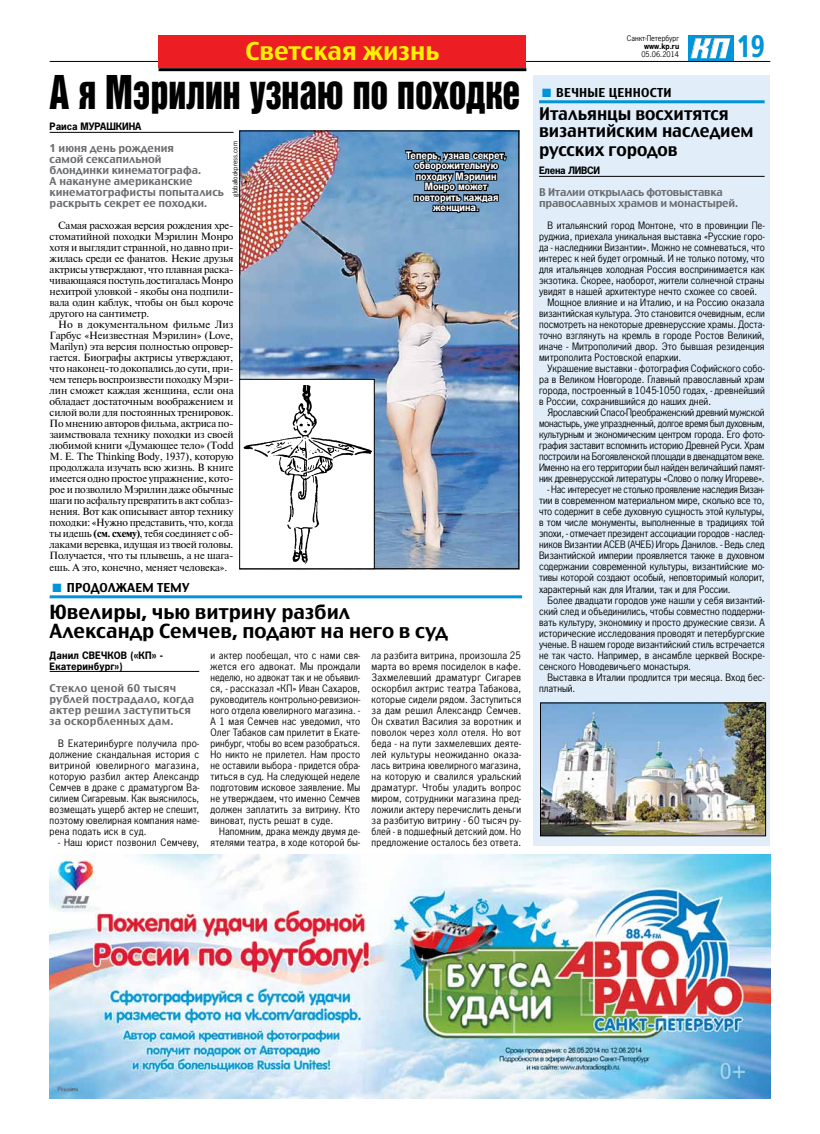
<style>
.page{position:relative;width:820px;height:1134px;background:#fff}
.page>*{position:absolute;margin:0;border:0;box-sizing:border-box;transform-origin:0 0}
.t1{font:47.3px "Bastion Kontrast";color:#000;scale:.84 1}
.t2{font:29px "Rostislav";color:#0095da;scale:.8 1}
.t3{font:24px "Rostislav";color:#fff200}
.t4{font:19px/19px "Rostislav";color:#000}
.t5{font:17px/17px "Rostislav";color:#000;scale:.95 1}
.t6{font:12px "Rostislav";letter-spacing:.02em;color:#000}
.t7{font:10.5px/11px "Paper Gothic";color:#000;text-align:justify}
.t8{font:10.5px/11px "Newton";letter-spacing:-.02em;color:#000;text-align:justify}
.t9{font:10.5px "Paper Gothic";letter-spacing:-.02em;color:#000}
.t10{font:10.5px/11px "Rostislav";color:#6d6e71}
.t11{font:10.5px "Paper Gothic";letter-spacing:-.025em;color:#000}
.t12{font:700 10.5px/10.5px "Paper Gothic";color:#fff;text-align:center}
.t13{font:10.5px/11px "Rostislav";letter-spacing:-.02em;color:#6d6e71}
.t14{font:700 10.5px/11px "Paper Gothic";color:#000}
.t15{font:700 10.5px "Paper Gothic";letter-spacing:-.02em;color:#000}
.t16{font:8px "Paper Gothic";color:#000}
.t17{font:700 8px "Paper Gothic";color:#000}
.t18{font:7px "Paper Gothic";color:#000}
.s1{font-weight:700}
.s2{color:#0095da}
</style>
<div class="page">
<hr style="left:50px;top:61px;width:720px;height:1px;background:#000">
<div style="left:687px;top:35px;width:46px;height:26px;background:#0095da"></div>
<svg style="left:690px;top:38px;width:40px;height:20px"></svg>
<div style="left:158px;top:35px;width:368px;height:33px;background:#ed1d24"></div>
<hr style="left:158px;top:68px;width:368px;height:3px;background:#000">
<img style="left:50px;top:855px;width:720px;height:243px">
<img style="left:241px;top:132px;width:276px;height:435px">
<svg style="left:404px;top:149px;width:104px;height:68px"></svg>
<div style="left:239px;top:379px;width:135px;height:190px;background:#fff"></div>
<img style="left:243px;top:386px;width:129px;height:178px">
<div style="left:239px;top:379px;width:135px;height:190px;border:1px solid #000"></div>
<hr style="left:50px;top:132px;width:183px;height:1px;background:#000">
<hr style="left:50px;top:595px;width:472px;height:3px;background:#0095da">
<hr style="left:50px;top:671px;width:149px;height:1px;background:#000">
<div style="left:533px;top:75px;width:237px;height:770px;background:#e1eef9"></div>
<hr style="left:539px;top:100px;width:225px;height:3px;background:#0095da">
<hr style="left:539px;top:176px;width:225px;height:1px;background:#000">
<img style="left:542px;top:704px;width:221px;height:130px">
<div style="left:540px;top:702px;width:225px;height:134px;border:1px solid #000"></div>
<p class="t16" style="left:626px;top:34px;width:54px">Cанкт-Петербург</p>
<p class="t17" style="left:643px;top:42px;width:37px">www.kp.ru</p>
<h3 class="t3" style="left:245px;top:37px;width:196px">Светская жизнь</h3>
<p class="t16" style="left:641px;top:50px;width:39px">05.06.2014</p>
<h2 class="t2" style="left:736px;top:29px;width:36px">19</h2>
<h1 class="t1" style="left:50px;top:68px;width:561px">А я Мэрилин узнаю по походке</h1>
<p class="t14" style="left:50px;top:121px;width:93px">Раиса МУРАШКИНА</p>
<p class="t10" style="left:50px;top:143px;width:176px">1 июня день рождения<br>самой сексапильной<br>блондинки кинематографа.<br>А накануне американские кинематографисты попытались раскрыть секрет ее походки.</p>
<p class="t8" style="left:50px;top:220px;width:185px;text-indent:9px">Самая расхожая версия рождения хре&shy;стоматийной походки Мэрилин Монро хотя и выглядит странной, но давно при&shy;жилась среди ее фанатов. Некие друзья актрисы утверждают, что плавная раска&shy;чивающаяся поступь достигалась Монро нехитрой уловкой - якобы она подпили&shy;вала один каблук, чтобы он был короче другого на сантиметр.</p>
<p class="t8" style="left:50px;top:319px;width:185px;text-indent:9px">Но в документальном фильме Лиз Гарбус «Неизвестная Мэрилин» (Love, Marilyn) эта версия полностью опровер&shy;гается. Биографы актрисы утверждают, что наконец-то докопались до сути, при&shy;чем теперь воспроизвести походку Мэри&shy;лин сможет каждая женщина, если она обладает достаточным воображением и силой воли для постоянных тренировок.<br>По мнению авторов фильма, актриса по&shy;заимствовала технику походки из своей любимой книги «Думающее тело» (Todd M. E. The Thinking Body, 1937), которую продолжала изучать всю жизнь. В книге имеется одно простое упражнение, кото&shy;рое и позволило Мэрилин даже обычные шаги по асфальту превратить в акт соблаз&shy;нения. Вот как описывает автор технику походки: «Нужно представить, что, когда ты идешь <span class="s1">(см. схему)</span>, тебя соединяет с об&shy;лаками веревка, идущая из твоей головы.<br>Получается, что ты плывешь, а не шага&shy;ешь. А это, конечно, меняет человека».</p>
<p class="t6" style="left:53px;top:581px;width:138px"><span class="s2">■</span> ПРОДОЛЖАЕМ ТЕМУ</p>
<p class="t18" style="left:231px;top:197px;width:57px;rotate:-90deg">globallookpress.com</p>
<p class="t12" style="left:406px;top:150px;width:102px">Теперь, узнав секрет, обворожительную походку Мэрилин<br>Монро может повторить каждая женщина.</p>
<h3 class="t4" style="left:50px;top:602px;width:400px">Ювелиры, чью витрину разбил<br>Александр Семчев, подают на него в суд</h3>
<p class="t14" style="left:50px;top:649px;width:115px">Данил СВЕЧКОВ («КП» -<br>Екатеринбург»)</p>
<p class="t10" style="left:50px;top:682px;width:146px">Стекло ценой 60 тысяч рублей пострадало, когда актер решил заступиться за оскорбленных дам.</p>
<p class="t7" style="left:50px;top:737px;width:151px;text-indent:9px">В Екатеринбурге получила про&shy;должение скандальная история с витриной ювелирного магазина, которую разбил актер Александр Семчев в драке с драматургом Ва&shy;силием Сигаревым. Как выяснилось, возмещать ущерб актер не спешит, поэтому ювелирная компания наме&shy;рена подать иск в суд.</p>
<p class="t7" style="left:58px;top:836px;width:142px">- Наш юрист позвонил Семчеву,</p>
<p class="t7" style="left:210px;top:649px;width:151px">и актер пообещал, что с нами свя&shy;жется его адвокат. Мы прождали неделю, но адвокат так и не объявил&shy;ся, - рассказал «КП» Иван Сахаров, руководитель контрольно-ревизион&shy;ного отдела ювелирного магазина. - А 1 мая Семчев нас уведомил, что Олег Табаков сам прилетит в Екате&shy;ринбург, чтобы во всем разобраться.<br>Но никто не прилетел. Нам просто не оставили выбора - придется обра&shy;титься в суд. На следующей неделе подготовим исковое заявление. Мы не утверждаем, что именно Семчев должен заплатить за витрину. Кто виноват, пусть решат в суде.</p>
<p class="t7" style="left:210px;top:825px;width:151px;text-align:right">Напомним, драка между двумя де&shy;ятелями театра, в ходе которой бы-</p>
<p class="t7" style="left:371px;top:649px;width:151px">ла разбита витрина, произошла 25 марта во время посиделок в кафе.<br>Захмелевший драматург Сигарев оскорбил актрис театра Табакова, которые сидели рядом. Заступиться за дам решил Александр Семчев.<br>Он схватил Василия за воротник и поволок через холл отеля. Но вот беда - на пути захмелевших деяте&shy;лей культуры неожиданно оказа&shy;лась витрина ювелирного магазина, на которую и свалился уральский драматург. Чтобы уладить вопрос миром, сотрудники магазина пред&shy;ложили актеру перечислить деньги за разбитую витрину - 60 тысяч ру&shy;блей - в подшефный детский дом. Но предложение осталось без ответа.</p>
<p class="t6" style="left:542px;top:86px;width:108px"><span class="s2">■</span> Вечные ценност</p>
<p class="t6" style="left:663px;top:86px;width:10px">и</p>
<h3 class="t5" style="left:539px;top:105px;width:227px">Итальянцы восхитятся византийским наследием</h3>
<h3 class="t5" style="left:539px;top:141px;width:147px">русских городов</h3>
<p class="t15" style="left:539px;top:165px;width:63px">Елена ЛИВСИ</p>
<p class="t13" style="left:539px;top:187px;width:200px">В Италии открылась фотовыставка православных храмов и монастырей.</p>
<p class="t7" style="left:547px;top:220px;width:218px">В итальянский город Монтоне, что в провинции Пе-</p>
<p class="t7" style="left:539px;top:231px;width:227px">руджиа, приехала уникальная выставка «Русские горо-</p>
<p class="t7" style="left:539px;top:242px;width:227px">да - наследники Византии». Можно не сомневаться, что</p>
<p class="t7" style="left:539px;top:253px;width:227px">интерес к ней будет огромный. И не только потому, что</p>
<p class="t7" style="left:539px;top:264px;width:227px">для итальянцев холодная Россия воспринимается как</p>
<p class="t7" style="left:539px;top:275px;width:227px">экзотика. Скорее, наоборот, жители солнечной страны</p>
<p class="t7" style="left:539px;top:286px;width:220px">увидят в нашей архитектуре нечто схожее со своей.</p>
<p class="t7" style="left:547px;top:297px;width:218px">Мощное влияние и на Италию, и на Россию оказала</p>
<p class="t7" style="left:539px;top:308px;width:227px">византийская культура. Это становится очевидным, если</p>
<p class="t7" style="left:539px;top:319px;width:227px">посмотреть на некоторые древнерусские храмы. Доста-</p>
<p class="t7" style="left:539px;top:330px;width:227px">точно взглянуть на кремль в городе Ростов Великий,</p>
<p class="t7" style="left:539px;top:341px;width:227px">иначе - Митрополичий двор. Это бывшая резиденция</p>
<p class="t7" style="left:539px;top:352px;width:144px">митрополита Ростовской епархии.</p>
<p class="t7" style="left:547px;top:363px;width:218px">Украшение выставки - фотография Софийского собо-</p>
<p class="t7" style="left:539px;top:374px;width:227px">ра в Великом Новгороде. Главный православный храм</p>
<p class="t7" style="left:539px;top:385px;width:227px">города, построенный в 1045-1050 годах, - древнейший</p>
<p class="t7" style="left:539px;top:396px;width:173px">в России, сохранившийся до наших дней.</p>
<p class="t9" style="left:547px;top:407px;width:218px">Ярославский Спасо-Преображенский древний мужской</p>
<p class="t11" style="left:539px;top:418px;width:227px">монастырь, уже упраздненный, долгое время был духовным,</p>
<p class="t9" style="left:539px;top:429px;width:227px">культурным и экономическим центром города. Его фото-</p>
<p class="t9" style="left:539px;top:440px;width:227px">графия заставит вспомнить историю Древней Руси. Храм</p>
<p class="t11" style="left:539px;top:451px;width:227px">построили на Богоявленской площади в двенадцатом веке.</p>
<p class="t9" style="left:539px;top:462px;width:227px">Именно на его территории был найден величайший памят-</p>
<p class="t9" style="left:539px;top:473px;width:227px">ник древнерусской литературы «Слово о полку Игореве».</p>
<p class="t7" style="left:539px;top:484px;width:227px;text-indent:9px">- Нас интересует не столько проявление наследия Визан&shy;тии в современном материальном мире, сколько все то, что содержит в себе духовную сущность этой культуры, в том числе монументы, выполненные в традициях той эпохи, - отмечает президент ассоциации городов - наслед&shy;ников Византии АСЕВ (АЧЕБ) Игорь Данилов. - Ведь след Византийской империи проявляется также в духовном содержании современной культуры, византийские мо&shy;тивы которой создают особый, неповторимый колорит, характерный как для Италии, так и для России.</p>
<p class="t7" style="left:539px;top:594px;width:227px;text-indent:9px">Более двадцати городов уже нашли у себя византий&shy;ский след и объединились, чтобы совместно поддержи&shy;вать культуру, экономику и просто дружеские связи. А исторические исследования проводят и петербургские ученые. В нашем городе византийский стиль встречается не так часто. Например, в ансамбле церквей Воскре&shy;сенского Новодевичьего монастыря.</p>
<p class="t7" style="left:539px;top:671px;width:227px;text-indent:9px">Выставка в Италии продлится три месяца. Вход бес&shy;платный.</p>
</div>
